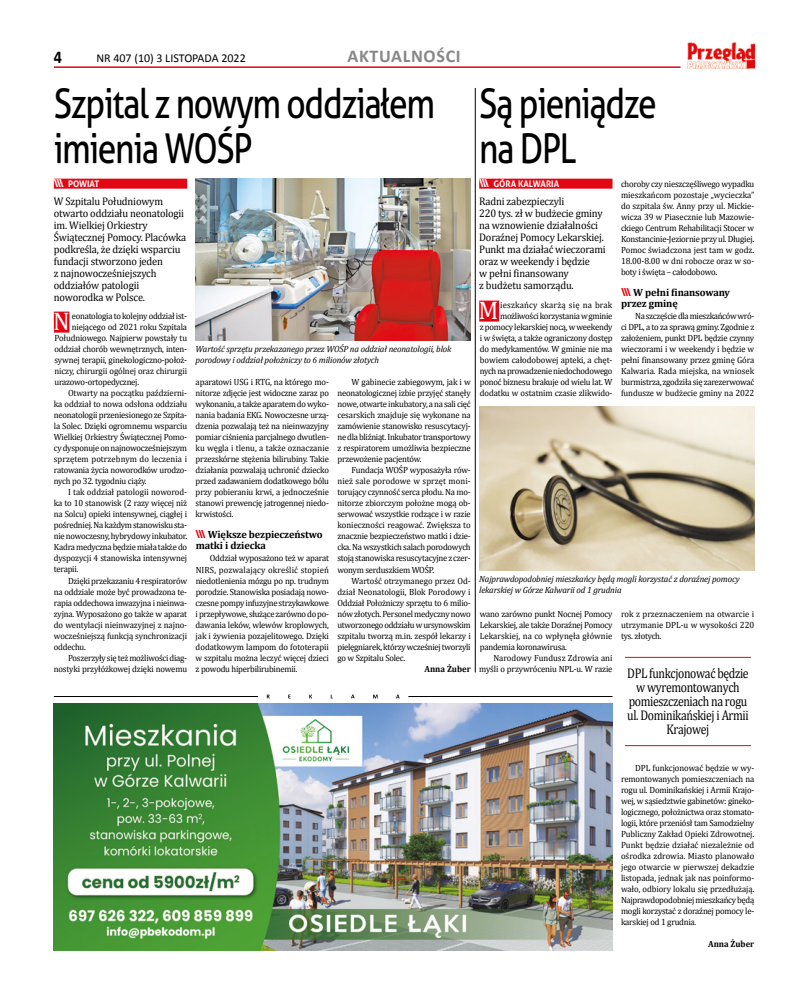
<style>
.page{position:relative;width:794px;height:993px;background:#fff}
.page>*{position:absolute;margin:0;border:0;box-sizing:border-box;transform-origin:0 0}
.t1{font:41px/45px "Aller";letter-spacing:-.04em;color:#000;scale:.82 1}
.t2{font:25.5px "Cambria";color:#fff;scale:.96 1}
.t3{font:700 18px "Calibri";letter-spacing:.04em;color:#878787}
.t4{font:700 18px "Calibri";color:#000;scale:.9 1}
.t5{font:14px/14px "Cambria";letter-spacing:-.03em;color:#000;text-align:center;scale:.84 1}
.t6{font:12px "Calibri";color:#000}
.t7{font:11px/12px "Cambria";letter-spacing:-.015em;color:#000;scale:.95 1}
.t8{font:700 10.5px/11px "Cambria";letter-spacing:-.01em;color:#000}
.t9{font:9px/11px "Cambria";letter-spacing:-.025em;color:#000;text-align:justify;scale:.96 1}
.t10{font:italic 9px/11px "Cambria";letter-spacing:-.015em;color:#000}
.t11{font:9px "Cambria";letter-spacing:-.005em;color:#000;scale:.96 1}
.t12{font:9px "Cambria";letter-spacing:.01em;color:#000;scale:.96 1}
.t13{font:700 9px "Aller";color:#fff;scale:.96 1}
.t14{font:700 9px "Cambria";color:#000;scale:.96 1}
.s1{font-size:11px}
.s2{font-family:"Aller";font-size:11px;color:#e30613}
</style>
<div class="page">
<hr style="left:54px;top:66px;width:626px;height:2px;background:#e30613">
<img style="left:687px;top:42px;width:67px;height:26px">
<img style="left:54px;top:703px;width:558px;height:247px">
<div style="left:479px;top:178px;width:133px;height:10px;background:#e30613"></div>
<div style="left:479px;top:300px;width:20px;height:21px;background:#e30613"></div>
<hr style="left:625px;top:656px;width:126px;height:1px;background:#e30613">
<hr style="left:625px;top:744px;width:126px;height:1px;background:#e30613">
<img style="left:479px;top:406px;width:275px;height:164px">
<div style="left:54px;top:178px;width:133px;height:10px;background:#e30613"></div>
<div style="left:54px;top:311px;width:15px;height:21px;background:#e30613"></div>
<img style="left:196px;top:178px;width:275px;height:162px">
<hr style="left:54px;top:696px;width:204px;height:1px;background:#000">
<hr style="left:408px;top:696px;width:204px;height:1px;background:#000">
<svg style="left:267px;top:694px;width:132px;height:4px"></svg>
<hr style="left:475px;top:88px;width:1px;height:584px;background:#000">
<h3 class="t4" style="left:54px;top:45px;width:11px">4</h3>
<h3 class="t6" style="left:96px;top:51px;width:151px">NR 407 (10) 3 LISTOPADA 2022</h3>
<h3 class="t3" style="left:347px;top:45px;width:115px">AKTUALNOŚCI</h3>
<h1 class="t1" style="left:54px;top:81px;width:466px">Szpital z nowym oddziałem imienia WOŚP</h1>
<p class="t13" style="left:54px;top:178px;width:49px"><span class="s1">\\\</span> POWIAT</p>
<p class="t7" style="left:54px;top:195px;width:141px">W Szpitalu Południowym otwarto oddziału neonatologii im. Wielkiej Orkiestry<br>Świątecznej Pomocy. Placówka podkreśla, że dzięki wsparciu fundacji stworzono jeden<br>z najnowocześniejszych oddziałów patologii noworodka w Polsce.</p>
<h2 class="t2" style="left:53px;top:306px;width:19px">N</h2>
<p class="t9" style="left:72px;top:310px;width:122px">eonatologia to kolejny oddział ist-</p>
<p class="t9" style="left:72px;top:321px;width:122px">niejącego od 2021 roku Szpitala</p>
<p class="t9" style="left:54px;top:332px;width:140px">Południowego. Najpierw powstały tu</p>
<p class="t9" style="left:54px;top:343px;width:140px">oddział chorób wewnętrznych, inten-</p>
<p class="t9" style="left:54px;top:354px;width:140px">sywnej terapii, ginekologiczno-położ-</p>
<p class="t9" style="left:54px;top:365px;width:140px">niczy, chirurgii ogólnej oraz chirurgii</p>
<p class="t9" style="left:54px;top:376px;width:90px">urazowo-ortopedycznej.</p>
<p class="t9" style="left:68px;top:387px;width:126px">Otwarty na początku październi-</p>
<p class="t9" style="left:54px;top:398px;width:140px">ka oddział to nowa odsłona oddziału</p>
<p class="t9" style="left:54px;top:409px;width:140px">neonatologii przeniesionego ze Szpita-</p>
<p class="t9" style="left:54px;top:420px;width:140px">la Solec. Dzięki ogromnemu wsparciu</p>
<p class="t9" style="left:54px;top:431px;width:140px">Wielkiej Orkiestry Świątecznej Pomo-</p>
<p class="t9" style="left:54px;top:442px;width:140px">cy dysponuje on najnowocześniejszym</p>
<p class="t12" style="left:54px;top:454px;width:140px">sprzętem potrzebnym do leczenia i</p>
<p class="t9" style="left:54px;top:464px;width:140px">ratowania życia noworodków urodzo-</p>
<p class="t9" style="left:54px;top:475px;width:98px">nych po 32. tygodniu ciąży.</p>
<p class="t11" style="left:68px;top:487px;width:126px">I tak oddział patologii noworod-</p>
<p class="t9" style="left:54px;top:497px;width:140px">ka to 10 stanowisk (2 razy więcej niż</p>
<p class="t9" style="left:54px;top:508px;width:140px">na Solcu) opieki intensywnej, ciągłej i</p>
<p class="t9" style="left:54px;top:519px;width:140px">pośredniej. Na każdym stanowisku sta-</p>
<p class="t9" style="left:54px;top:530px;width:140px">nie nowoczesny, hybrydowy inkubator.</p>
<p class="t9" style="left:54px;top:541px;width:140px">Kadra medyczna będzie miała także do</p>
<p class="t9" style="left:54px;top:552px;width:140px">dyspozycji 4 stanowiska intensywnej</p>
<p class="t9" style="left:54px;top:563px;width:27px">terapii.</p>
<p class="t9" style="left:68px;top:574px;width:126px">Dzięki przekazaniu 4 respiratorów</p>
<p class="t9" style="left:54px;top:585px;width:140px">na oddziale może być prowadzona te-</p>
<p class="t9" style="left:54px;top:596px;width:140px">rapia oddechowa inwazyjna i nieinwa-</p>
<p class="t9" style="left:54px;top:607px;width:140px">zyjna. Wyposażono go także w aparat</p>
<p class="t11" style="left:54px;top:619px;width:140px">do wentylacji nieinwazyjnej z najno-</p>
<p class="t9" style="left:54px;top:629px;width:140px">wocześniejszą funkcją synchronizacji</p>
<p class="t9" style="left:54px;top:640px;width:35px">oddechu.</p>
<p class="t9" style="left:68px;top:651px;width:126px">Poszerzyły się też możliwości diag-</p>
<p class="t9" style="left:54px;top:662px;width:140px">nostyki przyłóżkowej dzięki nowemu</p>
<p class="t10" style="left:196px;top:342px;width:257px">Wartość sprzętu przekazanego przez WOŚP na oddział neonatologii, blok porodowy i oddział położniczy to 6 milionów złotych</p>
<p class="t9" style="left:196px;top:376px;width:140px">aparatowi USG i RTG, na którego mo&shy;nitorze zdjęcie jest widoczne zaraz po wykonaniu, a także aparatem do wyko&shy;nania badania EKG. Nowoczesne urzą&shy;dzenia pozwalają też na nieinwazyjny pomiar ciśnienia parcjalnego dwutlen&shy;ku węgla i tlenu, a także oznaczanie przezskórne stężenia bilirubiny. Takie działania pozwalają uchronić dziecko przed zadawaniem dodatkowego bólu przy pobieraniu krwi, a jednocześnie stanowi prewencję jatrogennej niedo&shy;krwistości.</p>
<p class="t8" style="left:196px;top:529px;width:128px"><span class="s2">\\\</span> Większe bezpieczeństwo matki i dziecka</p>
<p class="t9" style="left:196px;top:552px;width:140px;text-indent:14px">Oddział wyposażono też w aparat NIRS, pozwalający określić stopień niedotlenienia mózgu po np. trudnym porodzie. Stanowiska posiadają nowo&shy;czesne pompy infuzyjne strzykawkowe i przepływowe, służące zarówno do po&shy;dawania leków, wlewów kroplowych, jak i żywienia pozajelitowego. Dzięki dodatkowym lampom do fototerapii w szpitalu można leczyć więcej dzieci z powodu hiperbilirubinemii.</p>
<p class="t9" style="left:337px;top:376px;width:140px;text-indent:14px">W gabinecie zabiegowym, jak i w neonatologicznej izbie przyjęć stanęły nowe, otwarte inkubatory, a na sali cięć cesarskich znajduje się wykonane na zamówienie stanowisko resuscytacyj&shy;ne dla bliźniąt. Inkubator transportowy z respiratorem umożliwia bezpieczne przewożenie pacjentów.</p>
<p class="t9" style="left:337px;top:464px;width:140px;text-indent:14px">Fundacja WOŚP wyposażyła rów&shy;nież sale porodowe w sprzęt moni&shy;torujący czynność serca płodu. Na mo&shy;nitorze zbiorczym położne mogą ob&shy;serwować wszystkie rodzące i w razie konieczności reagować. Zwiększa to znacznie bezpieczeństwo matki i dzie&shy;cka. Na wszystkich salach porodowych stoją stanowiska resuscytacyjne z czer&shy;wonym serduszkiem WOŚP.</p>
<p class="t9" style="left:337px;top:574px;width:140px;text-indent:14px">Wartość otrzymanego przez Od&shy;dział Neonatologii, Blok Porodowy i Oddział Położniczy sprzętu to 6 milio&shy;nów złotych. Personel medyczny nowo utworzonego oddziału w ursynowskim szpitalu tworzą m.in. zespół lekarzy i pielęgniarek, którzy wcześniej tworzyli go w Szpitalu Solec.</p>
<p class="t14" style="left:424px;top:662px;width:50px">Anna Żuber</p>
<h1 class="t1" style="left:479px;top:81px;width:218px">Są pieniądze na DPL</h1>
<p class="t13" style="left:479px;top:178px;width:85px"><span class="s1">\\\</span> GÓRA KALWARIA</p>
<p class="t7" style="left:479px;top:195px;width:135px">Radni zabezpieczyli<br>220 tys. zł w budżecie gminy na wznowienie działalności<br>Doraźnej Pomocy Lekarskiej.<br>Punkt ma działać wieczorami oraz w weekendy i będzie<br>w pełni finansowany<br>z budżetu samorządu.</p>
<h2 class="t2" style="left:478px;top:295px;width:22px">M</h2>
<p class="t9" style="left:480px;top:299px;width:140px;text-align:right">ieszkańcy skarżą się na brak możliwości korzystania w gminie<br>z pomocy lekarskiej nocą, w weekendy i w święta, a także ograniczony dostęp do medykamentów. W gminie nie ma bowiem całodobowej apteki, a chęt&shy;nych na prowadzenie niedochodowego ponoć biznesu brakuje od wielu lat. W dodatku w ostatnim czasie zlikwido-</p>
<p class="t9" style="left:621px;top:178px;width:140px">choroby czy nieszczęśliwego wypadku mieszkańcom pozostaje „wycieczka” do szpitala św. Anny przy ul. Mickie&shy;wicza 39 w Piasecznie lub Mazowie&shy;ckiego Centrum Rehabilitacji Stocer w Konstancinie-Jeziornie przy ul. Długiej.<br>Pomoc świadczona jest tam w godz.<br>18.00-8.00 w dni robocze oraz w so&shy;boty i święta – całodobowo.</p>
<p class="t8" style="left:621px;top:287px;width:110px"><span class="s2">\\\</span> W pełni finansowany przez gminę</p>
<p class="t9" style="left:621px;top:310px;width:140px;text-indent:14px">Na szczęście dla mieszkańców wró&shy;ci DPL, a to za sprawą gminy. Zgodnie z założeniem, punkt DPL będzie czynny wieczorami i w weekendy i będzie w pełni finansowany przez gminę Góra Kalwaria. Rada miejska, na wniosek burmistrza, zgodziła się zarezerwować fundusze w budżecie gminy na 2022</p>
<p class="t10" style="left:479px;top:573px;width:262px">Najprawdopodobniej mieszkańcy będą mogli korzystać z doraźnej pomocy lekarskiej w Górze Kalwarii od 1 grudnia</p>
<p class="t9" style="left:480px;top:607px;width:140px">wano zarówno punkt Nocnej Pomocy Lekarskiej, ale także Doraźnej Pomocy Lekarskiej, na co wpłynęła głównie pandemia koronawirusa.</p>
<p class="t9" style="left:479px;top:651px;width:140px;text-align:right">Narodowy Fundusz Zdrowia ani myśli o przywróceniu NPL-u. W razie</p>
<p class="t9" style="left:621px;top:607px;width:140px">rok z przeznaczeniem na otwarcie i utrzymanie DPL-u w wysokości 220 tys. złotych.</p>
<h3 class="t5" style="left:627px;top:665px;width:146px">DPL funkcjonować będzie w wyremontowanych pomieszczeniach na rogu ul. Dominikańskiej i Armii<br>Krajowej</h3>
<p class="t9" style="left:621px;top:761px;width:140px;text-indent:14px">DPL funkcjonować będzie w wy&shy;remontowanych pomieszczeniach na rogu ul. Dominikańskiej i Armii Krajo&shy;wej, w sąsiedztwie gabinetów: gineko&shy;logicznego, położnictwa oraz stomato&shy;logii, które przeniósł tam Samodzielny Publiczny Zakład Opieki Zdrowotnej.<br>Punkt będzie działać niezależnie od ośrodka zdrowia. Miasto planowało jego otwarcie w pierwszej dekadzie listopada, jednak jak nas poinformo&shy;wało, odbiory lokalu się przedłużają.<br>Najprawdopodobniej mieszkańcy będą mogli korzystać z doraźnej pomocy le&shy;karskiej od 1 grudnia.</p>
<p class="t14" style="left:708px;top:937px;width:50px">Anna Żuber</p>
</div>
